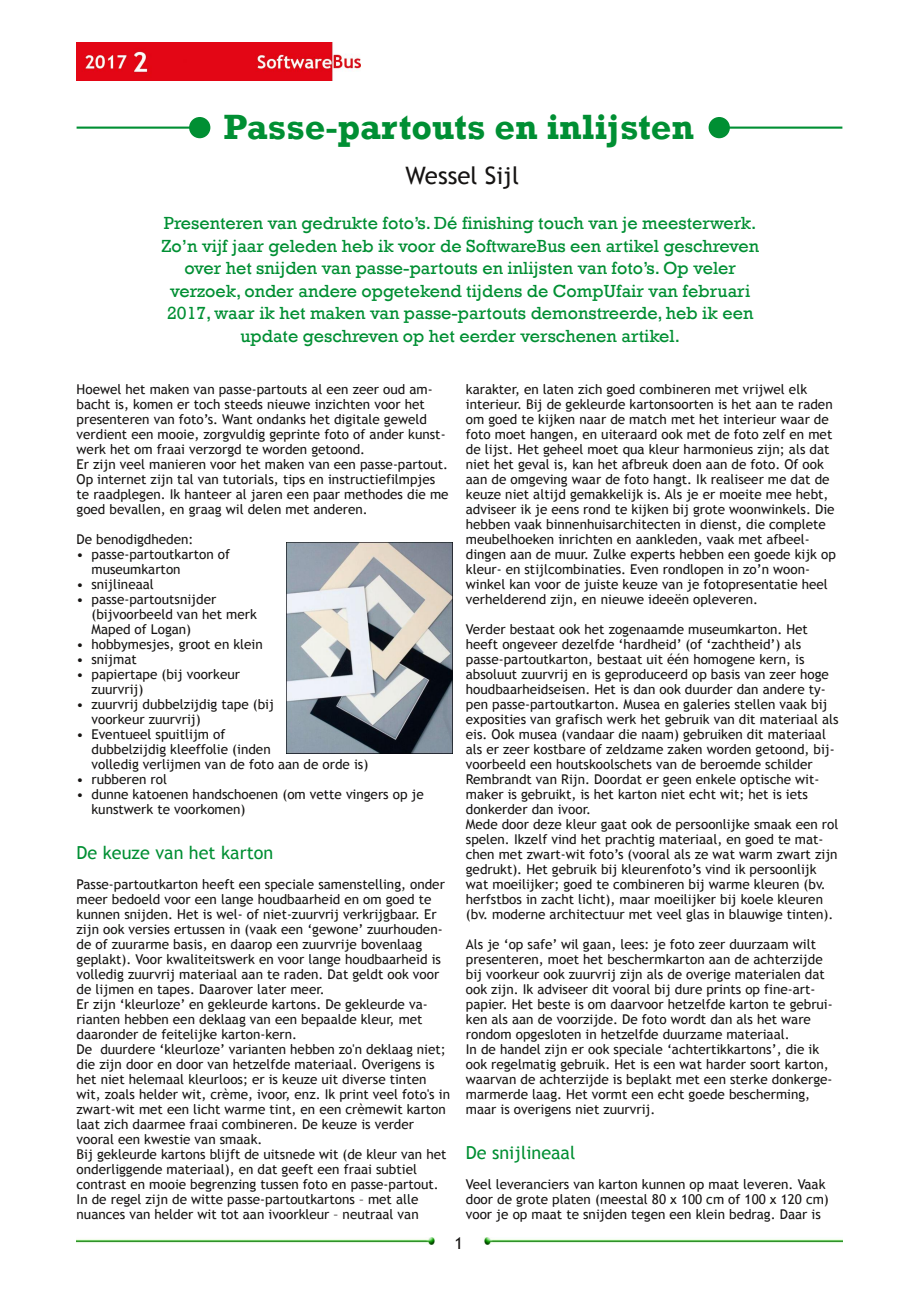
<style>
.page{position:relative;width:919px;height:1289px;background:#fff}
.page>*{position:absolute;margin:0;border:0;box-sizing:border-box;transform-origin:0 0}
.t1{font:700 36px "Rockwell";color:#008f33}
.t2{font:24px "Trebuchet MS";color:#161413}
.t3{font:18px/22.5px "Rockwell";color:#008f33;text-align:center}
.t4{font:18px "Trebuchet MS";color:#008f33}
.t5{font:16.5px "Trebuchet MS";color:#161413}
.t6{font:13.5px/15px "Trebuchet MS";color:#161413}
</style>
<div class="page">
<img style="left:77px;top:43px;width:283px;height:38px">
<img style="left:77px;top:1237px;width:358px;height:7px">
<img style="left:484px;top:1237px;width:358px;height:7px">
<hr style="left:719px;top:126px;width:123px;height:3px;background:#008f33">
<div style="left:708px;top:117px;width:21px;height:21px;background:#008f33;border-radius:50%"></div>
<hr style="left:77px;top:126px;width:123px;height:3px;background:#008f33">
<div style="left:189px;top:117px;width:21px;height:21px;background:#008f33;border-radius:50%"></div>
<img style="left:286px;top:542px;width:166px;height:211px">
<h1 class="t1" style="left:223px;top:105px;width:472px">Passe-partouts en inlijsten</h1>
<h2 class="t2" style="left:405px;top:161px;width:115px">Wessel Sijl</h2>
<p class="t3" style="left:161px;top:211px;width:599px">Presenteren van gedrukte foto’s. Dé finishing touch van je meesterwerk.<br>Zo’n vijf jaar geleden heb ik voor de SoftwareBus een artikel geschreven over het snijden van passe-partouts en inlijsten van foto’s. Op veler verzoek, onder andere opgetekend tijdens de CompUfair van februari 2017, waar ik het maken van passe-partouts demonstreerde, heb ik een update geschreven op het eerder verschenen artikel.</p>
<p class="t6" style="left:77px;top:381px;width:373px">Hoewel het maken van passe‐partouts al een zeer oud am‐ bacht is, komen er toch steeds nieuwe inzichten voor het presenteren van foto’s. Want ondanks het digitale geweld verdient een mooie, zorgvuldig geprinte foto of ander kunst‐ werk het om fraai verzorgd te worden getoond.<br>Er zijn veel manieren voor het maken van een passe‐partout.<br>Op internet zijn tal van tutorials, tips en instructiefilmpjes te raadplegen. Ik hanteer al jaren een paar methodes die me goed bevallen, en graag wil delen met anderen.</p>
<p class="t6" style="left:77px;top:531px;width:118px">De benodigdheden:</p>
<p class="t6" style="left:91px;top:546px;width:140px;text-indent:-15px">• passe‐partoutkarton of museumkarton</p>
<p class="t6" style="left:77px;top:576px;width:79px">• snijlineaal</p>
<p class="t6" style="left:91px;top:591px;width:167px;text-indent:-15px">• passe‐partoutsnijder (bijvoorbeeld van het merk<br>Maped of Logan)</p>
<p class="t6" style="left:77px;top:636px;width:188px">• hobbymesjes, groot en klein</p>
<p class="t6" style="left:77px;top:651px;width:62px">• snijmat</p>
<p class="t6" style="left:91px;top:666px;width:150px;text-indent:-15px">• papiertape (bij voorkeur zuurvrij)</p>
<p class="t6" style="left:91px;top:696px;width:184px;text-indent:-15px">• zuurvrij dubbelzijdig tape (bij voorkeur zuurvrij)</p>
<p class="t6" style="left:91px;top:726px;width:278px;text-indent:-15px">• Eventueel spuitlijm of<br>dubbelzijdig kleeffolie (inden<br>volledig verlijmen van de foto aan de orde is)</p>
<p class="t6" style="left:77px;top:771px;width:92px">• rubberen rol</p>
<p class="t6" style="left:91px;top:786px;width:334px;text-indent:-15px">• dunne katoenen handschoenen (om vette vingers op je kunstwerk te voorkomen)</p>
<h3 class="t4" style="left:77px;top:842px;width:198px">De keuze van het karton</h3>
<p class="t6" style="left:77px;top:876px;width:375px">Passe‐partoutkarton heeft een speciale samenstelling, onder meer bedoeld voor een lange houdbaarheid en om goed te kunnen snijden. Het is wel‐ of niet‐zuurvrij verkrijgbaar. Er zijn ook versies ertussen in (vaak een ‘gewone’ zuurhouden‐ de of zuurarme basis, en daarop een zuurvrije bovenlaag geplakt). Voor kwaliteitswerk en voor lange houdbaarheid is volledig zuurvrij materiaal aan te raden. Dat geldt ook voor de lijmen en tapes. Daarover later meer.<br>Er zijn ‘kleurloze’ en gekleurde kartons. De gekleurde va‐ rianten hebben een deklaag van een bepaalde kleur, met daaronder de feitelijke karton‐kern.<br>De duurdere ‘kleurloze’ varianten hebben zo'n deklaag niet; die zijn door en door van hetzelfde materiaal. Overigens is het niet helemaal kleurloos; er is keuze uit diverse tinten wit, zoals helder wit, crème, ivoor, enz. Ik print veel foto's in zwart‐wit met een licht warme tint, en een crèmewit karton laat zich daarmee fraai combineren. De keuze is verder vooral een kwestie van smaak.<br>Bij gekleurde kartons blijft de uitsnede wit (de kleur van het onderliggende materiaal), en dat geeft een fraai subtiel contrast en mooie begrenzing tussen foto en passe‐partout.<br>In de regel zijn de witte passe‐partoutkartons – met alle nuances van helder wit tot aan ivoorkleur – neutraal van</p>
<p class="t6" style="left:466px;top:381px;width:371px">karakter, en laten zich goed combineren met vrijwel elk interieur. Bij de gekleurde kartonsoorten is het aan te raden om goed te kijken naar de match met het interieur waar de foto moet hangen, en uiteraard ook met de foto zelf en met de lijst. Het geheel moet qua kleur harmonieus zijn; als dat niet het geval is, kan het afbreuk doen aan de foto. Of ook aan de omgeving waar de foto hangt. Ik realiseer me dat de keuze niet altijd gemakkelijk is. Als je er moeite mee hebt, adviseer ik je eens rond te kijken bij grote woonwinkels. Die hebben vaak binnenhuisarchitecten in dienst, die complete meubelhoeken inrichten en aankleden, vaak met afbeel‐ dingen aan de muur. Zulke experts hebben een goede kijk op kleur‐ en stijlcombinaties. Even rondlopen in zo’n woon‐ winkel kan voor de juiste keuze van je fotopresentatie heel verhelderend zijn, en nieuwe ideeën opleveren.</p>
<p class="t6" style="left:466px;top:621px;width:374px">Verder bestaat ook het zogenaamde museumkarton. Het heeft ongeveer dezelfde ‘hardheid’ (of ‘zachtheid’) als passe‐partoutkarton, bestaat uit één homogene kern, is absoluut zuurvrij en is geproduceerd op basis van zeer hoge houdbaarheidseisen. Het is dan ook duurder dan andere ty‐ pen passe‐partoutkarton. Musea en galeries stellen vaak bij exposities van grafisch werk het gebruik van dit materiaal als eis. Ook musea (vandaar die naam) gebruiken dit materiaal als er zeer kostbare of zeldzame zaken worden getoond, bij‐ voorbeeld een houtskoolschets van de beroemde schilder Rembrandt van Rijn. Doordat er geen enkele optische wit‐ maker is gebruikt, is het karton niet echt wit; het is iets donkerder dan ivoor.<br>Mede door deze kleur gaat ook de persoonlijke smaak een rol spelen. Ikzelf vind het prachtig materiaal, en goed te mat‐ chen met zwart‐wit foto’s (vooral als ze wat warm zwart zijn gedrukt). Het gebruik bij kleurenfoto’s vind ik persoonlijk wat moeilijker; goed te combineren bij warme kleuren (bv. herfstbos in zacht licht), maar moeilijker bij koele kleuren (bv. moderne architectuur met veel glas in blauwige tinten).</p>
<p class="t6" style="left:466px;top:936px;width:368px">Als je ‘op safe’ wil gaan, lees: je foto zeer duurzaam wilt presenteren, moet het beschermkarton aan de achterzijde bij voorkeur ook zuurvrij zijn als de overige materialen dat ook zijn. Ik adviseer dit vooral bij dure prints op fine‐art‐ papier. Het beste is om daarvoor hetzelfde karton te gebrui‐ ken als aan de voorzijde. De foto wordt dan als het ware rondom opgesloten in hetzelfde duurzame materiaal.<br>In de handel zijn er ook speciale ‘achtertikkartons’, die ik ook regelmatig gebruik. Het is een wat harder soort karton, waarvan de achterzijde is beplakt met een sterke donkerge‐ marmerde laag. Het vormt een echt goede bescherming, maar is overigens niet zuurvrij.</p>
<h3 class="t4" style="left:466px;top:1142px;width:111px">De snijlineaal</h3>
<p class="t6" style="left:466px;top:1176px;width:364px">Veel leveranciers van karton kunnen op maat leveren. Vaak door de grote platen (meestal 80 x 100 cm of 100 x 120 cm) voor je op maat te snijden tegen een klein bedrag. Daar is</p>
<p class="t5" style="left:454px;top:1233px;width:10px">1</p>
</div>
